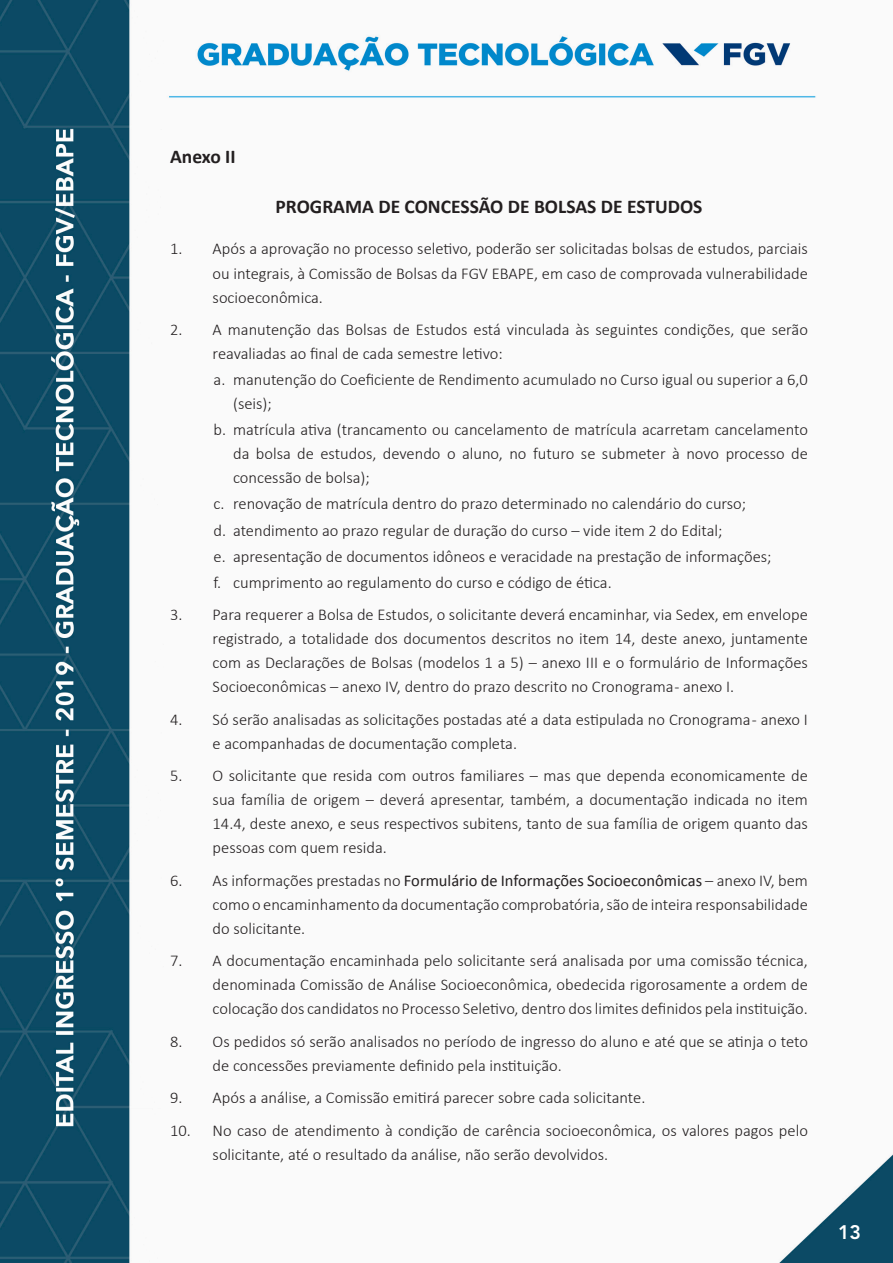
<style>
.page{position:relative;width:893px;height:1263px;background:#fff}
.page>*{position:absolute;margin:0;border:0;box-sizing:border-box;transform-origin:0 0}
.t1{font:700 19.5px "Calibri";color:#231f20}
.t2{font:800 19.5px "Avenir LT Std";color:#fff}
.t3{font:300 16.5px/24px "Calibri";color:#231f20;text-align:justify}
.s1{font-weight:400}
</style>
<div class="page">
<img style="left:0;top:0;width:893px;height:1262px">
<p class="t1" style="left:170px;top:145px;width:67px">Anexo II</p>
<p class="t1" style="left:276px;top:195px;width:428px">PROGRAMA DE CONCESSÃO DE BOLSAS DE ESTUDOS</p>
<p class="t3" style="left:213px;top:237px;width:597px;text-indent:-43px">1. Após a aprovação no processo seletivo, poderão ser solicitadas bolsas de estudos, parciais ou integrais, à Comissão de Bolsas da FGV EBAPE, em caso de comprovada vulnerabilidade socioeconômica.</p>
<p class="t3" style="left:213px;top:317px;width:597px;text-indent:-43px">2. A manutenção das Bolsas de Estudos está vinculada às seguintes condições, que serão reavaliadas ao final de cada semestre letivo:</p>
<p class="t3" style="left:233px;top:367px;width:576px;text-indent:-20px">a. manutenção do Coeficiente de Rendimento acumulado no Curso igual ou superior a 6,0 (seis);</p>
<p class="t3" style="left:233px;top:418px;width:576px;text-indent:-20px">b. matrícula ativa (trancamento ou cancelamento de matrícula acarretam cancelamento da bolsa de estudos, devendo o aluno, no futuro se submeter à novo processo de concessão de bolsa);</p>
<p class="t3" style="left:214px;top:491px;width:559px;line-height:26.1px;text-align:left">c. renovação de matrícula dentro do prazo determinado no calendário do curso;<br>d. atendimento ao prazo regular de duração do curso – vide item 2 do Edital;<br>e. apresentação de documentos idôneos e veracidade na prestação de informações; f. cumprimento ao regulamento do curso e código de ética.</p>
<p class="t3" style="left:213px;top:603px;width:597px;text-indent:-43px">3. Para requerer a Bolsa de Estudos, o solicitante deverá encaminhar, via Sedex, em envelope registrado, a totalidade dos documentos descritos no item 14, deste anexo, juntamente com as Declarações de Bolsas (modelos 1 a 5) – anexo III e o formulário de Informações Socioeconômicas – anexo IV, dentro do prazo descrito no Cronograma - anexo I.</p>
<p class="t3" style="left:213px;top:707px;width:597px;text-indent:-43px">4. Só serão analisadas as solicitações postadas até a data estipulada no Cronograma - anexo I e acompanhadas de documentação completa.</p>
<p class="t3" style="left:213px;top:764px;width:597px;text-indent:-43px">5. O solicitante que resida com outros familiares – mas que dependa economicamente de sua família de origem – deverá apresentar, também, a documentação indicada no item 14.4, deste anexo, e seus respectivos subitens, tanto de sua família de origem quanto das pessoas com quem resida.</p>
<p class="t3" style="left:213px;top:868px;width:597px;text-indent:-43px">6. As informações prestadas no <span class="s1">Formulário de Informações Socioeconômicas</span> – anexo IV, bem como o encaminhamento da documentação comprobatória, são de inteira responsabilidade do solicitante.</p>
<p class="t3" style="left:213px;top:949px;width:597px;text-indent:-43px">7. A documentação encaminhada pelo solicitante será analisada por uma comissão técnica, denominada Comissão de Análise Socioeconômica, obedecida rigorosamente a ordem de colocação dos candidatos no Processo Seletivo, dentro dos limites definidos pela instituição.</p>
<p class="t3" style="left:213px;top:1029px;width:597px;text-indent:-43px">8. Os pedidos só serão analisados no período de ingresso do aluno e até que se atinja o teto de concessões previamente definido pela instituição.</p>
<p class="t3" style="left:170px;top:1086px;width:477px">9. Após a análise, a Comissão emitirá parecer sobre cada solicitante.</p>
<p class="t3" style="left:213px;top:1118px;width:597px;text-indent:-43px">10. No caso de atendimento à condição de carência socioeconômica, os valores pagos pelo solicitante, até o resultado da análise, não serão devolvidos.</p>
<p class="t2" style="left:838px;top:1220px;width:25px">13</p>
</div>
